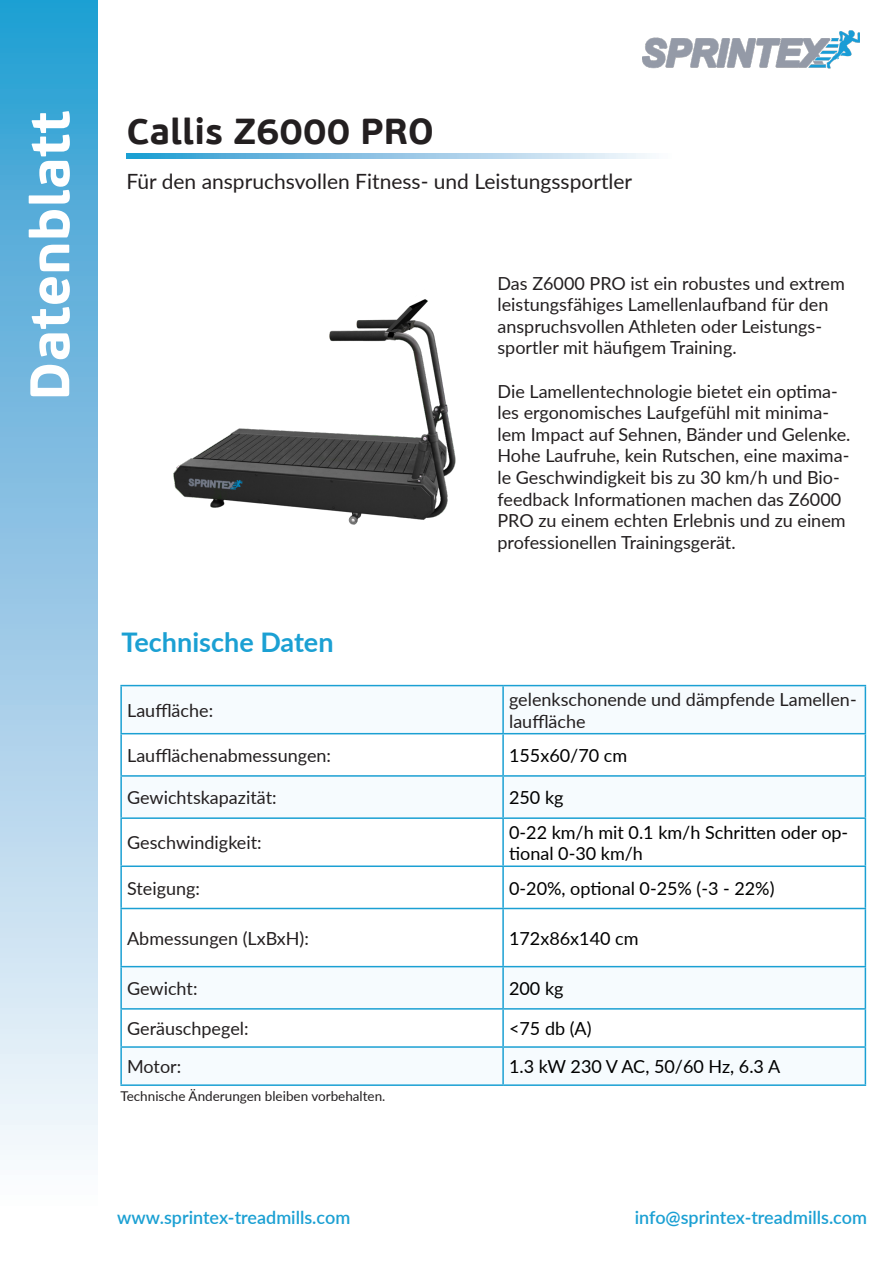
<style>
.page{position:relative;width:893px;height:1263px;background:#fff}
.page>*{position:absolute;margin:0;border:0;box-sizing:border-box;transform-origin:0 0}
.t1{font:700 55.5px "PF Beau Sans Pro";color:#fff}
.t2{font:700 36px "PF Beau Sans Pro";color:#231f20}
.t3{font:700 27px "Lato";color:#1ba0d3}
.t4{font:21px "Lato";color:#231f20}
.t5{font:18px/21.6px "Lato";color:#231f20}
.t6{font:18px/21.6px "Lato";color:#000}
.t7{font:600 18px "Lato";color:#1ba0d3}
.t8{font:13.5px "Lato";color:#231f20}
</style>
<div class="page">
<img style="left:173px;top:299px;width:283px;height:226px">
<div style="left:0;top:0;width:98px;height:1263px;background:linear-gradient(to bottom,#2c9ad1,#fffeff)"></div>
<img style="left:642px;top:30px;width:217px;height:39px">
<svg style="left:126px;top:153px;width:524px;height:5px;background:#8fc6e5"></svg>
<svg style="left:122px;top:686px;width:743px;height:131px;fill:#f6fbfe"></svg>
<svg style="left:122px;top:967px;width:743px;height:117px"></svg>
<hr style="left:120px;top:685px;width:383px;height:1px;background:#1ba0d3">
<hr style="left:120px;top:686px;width:2px;height:47px;background:#1ba0d3">
<hr style="left:503px;top:685px;width:363px;height:1px;background:#1ba0d3">
<hr style="left:502px;top:686px;width:2px;height:47px;background:#1ba0d3">
<hr style="left:120px;top:733px;width:383px;height:1px;background:#1ba0d3">
<hr style="left:120px;top:734px;width:2px;height:41px;background:#1ba0d3">
<hr style="left:503px;top:733px;width:363px;height:1px;background:#1ba0d3">
<hr style="left:502px;top:734px;width:2px;height:41px;background:#1ba0d3">
<hr style="left:120px;top:775px;width:383px;height:2px;background:#1ba0d3">
<hr style="left:120px;top:777px;width:2px;height:40px;background:#1ba0d3">
<hr style="left:503px;top:775px;width:363px;height:2px;background:#1ba0d3">
<hr style="left:502px;top:777px;width:2px;height:40px;background:#1ba0d3">
<hr style="left:120px;top:817px;width:383px;height:2px;background:#1ba0d3">
<hr style="left:120px;top:819px;width:2px;height:46px;background:#1ba0d3">
<hr style="left:503px;top:817px;width:363px;height:2px;background:#1ba0d3">
<hr style="left:502px;top:819px;width:2px;height:46px;background:#1ba0d3">
<hr style="left:120px;top:865px;width:383px;height:2px;background:#1ba0d3">
<hr style="left:120px;top:867px;width:2px;height:41px;background:#1ba0d3">
<hr style="left:503px;top:865px;width:363px;height:2px;background:#1ba0d3">
<hr style="left:502px;top:867px;width:2px;height:41px;background:#1ba0d3">
<hr style="left:120px;top:908px;width:383px;height:1px;background:#1ba0d3">
<hr style="left:120px;top:909px;width:2px;height:57px;background:#1ba0d3">
<hr style="left:503px;top:908px;width:363px;height:1px;background:#1ba0d3">
<hr style="left:502px;top:909px;width:2px;height:57px;background:#1ba0d3">
<hr style="left:120px;top:966px;width:383px;height:1px;background:#1ba0d3">
<hr style="left:120px;top:967px;width:2px;height:41px;background:#1ba0d3">
<hr style="left:503px;top:966px;width:363px;height:1px;background:#1ba0d3">
<hr style="left:502px;top:967px;width:2px;height:41px;background:#1ba0d3">
<hr style="left:120px;top:1008px;width:383px;height:2px;background:#1ba0d3">
<hr style="left:120px;top:1010px;width:2px;height:36px;background:#1ba0d3">
<hr style="left:503px;top:1008px;width:363px;height:2px;background:#1ba0d3">
<hr style="left:502px;top:1010px;width:2px;height:36px;background:#1ba0d3">
<hr style="left:120px;top:1046px;width:383px;height:2px;background:#1ba0d3">
<hr style="left:120px;top:1048px;width:2px;height:36px;background:#1ba0d3">
<hr style="left:503px;top:1046px;width:363px;height:2px;background:#1ba0d3">
<hr style="left:502px;top:1048px;width:2px;height:36px;background:#1ba0d3">
<hr style="left:120px;top:1084px;width:383px;height:2px;background:#1ba0d3">
<hr style="left:503px;top:1084px;width:363px;height:2px;background:#1ba0d3">
<hr style="left:865px;top:686px;width:1px;height:47px;background:#1ba0d3">
<hr style="left:865px;top:734px;width:1px;height:41px;background:#1ba0d3">
<hr style="left:865px;top:777px;width:1px;height:40px;background:#1ba0d3">
<hr style="left:865px;top:819px;width:1px;height:46px;background:#1ba0d3">
<hr style="left:865px;top:867px;width:1px;height:41px;background:#1ba0d3">
<hr style="left:865px;top:909px;width:1px;height:57px;background:#1ba0d3">
<hr style="left:865px;top:967px;width:1px;height:41px;background:#1ba0d3">
<hr style="left:865px;top:1010px;width:1px;height:36px;background:#1ba0d3">
<hr style="left:865px;top:1048px;width:1px;height:36px;background:#1ba0d3">
<p class="t1" style="left:15px;top:400px;width:291px;rotate:-90deg">Datenblatt</p>
<p class="t2" style="left:126px;top:109px;width:309px">Callis Z6000 PRO</p>
<p class="t4" style="left:126px;top:166px;width:507px">Für den anspruchsvollen Fitness- und Leistungssportler</p>
<p class="t3" style="left:122px;top:622px;width:214px">Technische Daten</p>
<p class="t5" style="left:497px;top:271px;width:349px">Das Z6000 PRO ist ein robustes und extrem leistungsfähiges Lamellenlaufband für den anspruchsvollen Athleten oder Leistungs&shy;sportler mit häufigem Training.</p>
<p class="t5" style="left:497px;top:379px;width:354px">Die Lamellentechnologie bietet ein optima&shy;les ergonomisches Laufgefühl mit minima&shy;lem Impact auf Sehnen, Bänder und Gelenke.<br>Hohe Laufruhe, kein Rutschen, eine maxima&shy;le Geschwindigkeit bis zu 30 km/h und Bio&shy;feedback Informationen machen das Z6000<br>PRO zu einem echten Erlebnis und zu einem professionellen Trainingsgerät.</p>
<p class="t5" style="left:127px;top:699px;width:88px">Lauffläche:</p>
<p class="t5" style="left:509px;top:688px;width:349px">gelenkschonende und dämpfende Lamellen&shy;lauffläche</p>
<p class="t5" style="left:127px;top:744px;width:205px">Laufflächenabmessungen:</p>
<p class="t6" style="left:509px;top:744px;width:120px">155x60/70 cm</p>
<p class="t5" style="left:127px;top:786px;width:151px">Gewichtskapazität:</p>
<p class="t6" style="left:509px;top:786px;width:56px">250 kg</p>
<p class="t5" style="left:127px;top:831px;width:136px">Geschwindigkeit:</p>
<p class="t6" style="left:509px;top:820px;width:341px">0-22 km/h mit 0.1 km/h Schritten oder op&shy;tional 0-30 km/h</p>
<p class="t5" style="left:127px;top:876px;width:74px">Steigung:</p>
<p class="t6" style="left:509px;top:876px;width:267px">0-20%, optional 0-25% (-3 - 22%)</p>
<p class="t5" style="left:127px;top:927px;width:183px">Abmessungen (LxBxH):</p>
<p class="t6" style="left:509px;top:927px;width:131px">172x86x140 cm</p>
<p class="t5" style="left:127px;top:977px;width:72px">Gewicht:</p>
<p class="t6" style="left:509px;top:977px;width:56px">200 kg</p>
<p class="t5" style="left:127px;top:1017px;width:123px">Geräuschpegel:</p>
<p class="t6" style="left:509px;top:1017px;width:84px">&lt;75 db (A)</p>
<p class="t5" style="left:127px;top:1055px;width:56px">Motor:</p>
<p class="t6" style="left:509px;top:1055px;width:273px">1.3 kW 230 V AC, 50/60 Hz, 6.3 A</p>
<p class="t8" style="left:120px;top:1087px;width:267px">Technische Änderungen bleiben vorbehalten.</p>
<p class="t7" style="left:117px;top:1205px;width:235px">www.sprintex-treadmills.com</p>
<p class="t7" style="left:635px;top:1205px;width:234px">info@sprintex-treadmills.com</p>
</div>
